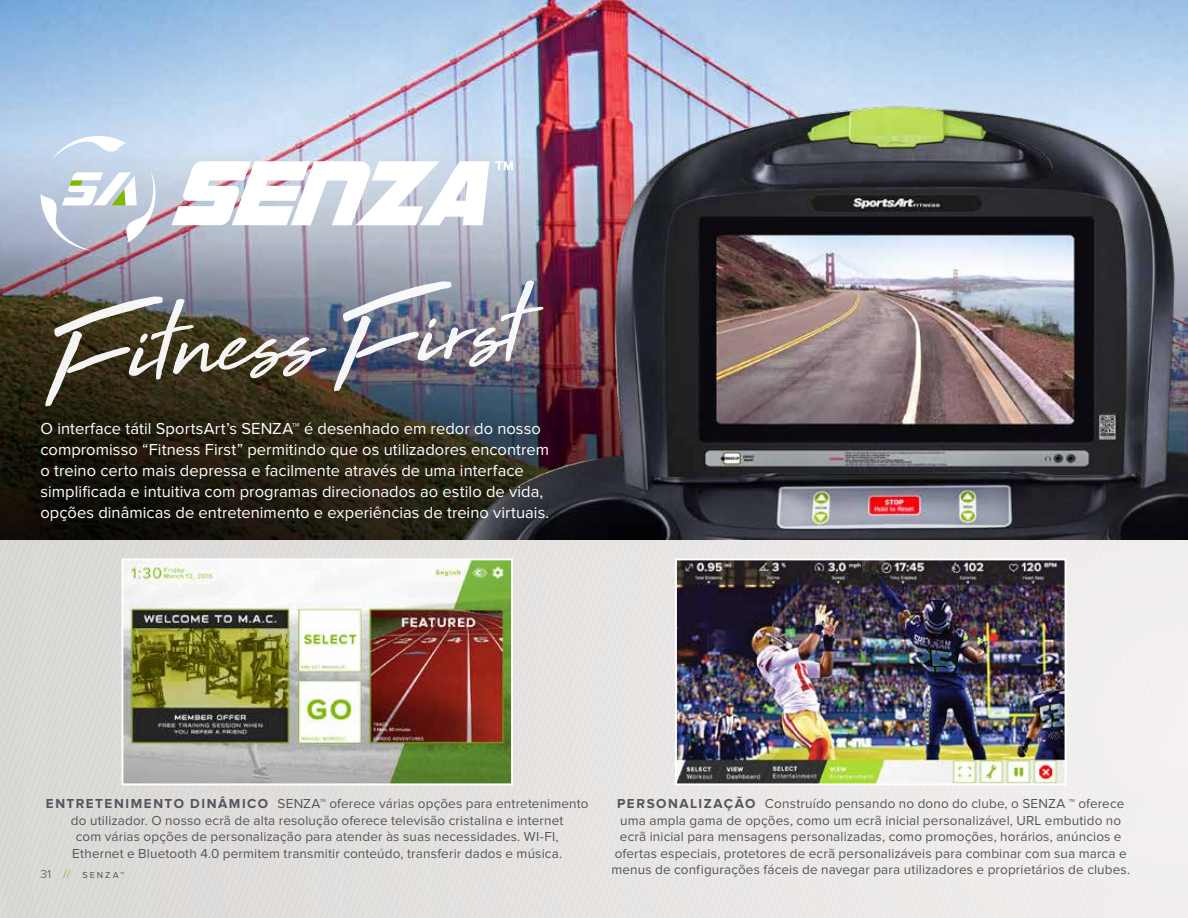
<style>
.page{position:relative;width:1188px;height:918px;background:#fff}
.page>*{position:absolute;margin:0;border:0;box-sizing:border-box;transform-origin:0 0}
.t1{font:121.5px "High Tide";color:#fff}
.t2{font:16.5px/21px "Proxima Nova";letter-spacing:.005em;color:#fff}
.t3{font:13.5px/16.5px "Proxima Nova";letter-spacing:.01em;color:#52555b;text-align:center}
.t4{font:9px "Proxima Nova";letter-spacing:.23em;color:#4c4d51}
.s1{font-weight:700}
.s2{font-size:12px;color:#6d6e71}
.s3{font-size:12px;color:#81bd41}
</style>
<div class="page">
<div style="left:232px;top:543px;width:218px;height:375px;background:#e2dfdd"></div>
<div style="left:0;top:540px;width:228px;height:378px;background:#dcdad7"></div>
<div style="left:1130px;top:540px;width:58px;height:378px;background:#f2f0ee"></div>
<div style="left:881px;top:540px;width:249px;height:378px;background:#f0edec"></div>
<div style="left:509px;top:543px;width:12px;height:375px;background:#e6e3e1"></div>
<div style="left:521px;top:543px;width:12px;height:375px;background:#e6e3e1"></div>
<div style="left:533px;top:543px;width:12px;height:375px;background:#e6e4e2"></div>
<div style="left:545px;top:543px;width:11px;height:375px;background:#e7e4e2"></div>
<div style="left:556px;top:543px;width:12px;height:375px;background:#e7e4e2"></div>
<div style="left:568px;top:540px;width:12px;height:378px;background:#e7e4e2"></div>
<div style="left:580px;top:540px;width:24px;height:378px;background:#e8e5e3"></div>
<div style="left:604px;top:540px;width:11px;height:378px;background:#e8e6e4"></div>
<div style="left:615px;top:540px;width:12px;height:378px;background:#e8e6e4"></div>
<div style="left:627px;top:540px;width:249px;height:378px;background:#e9e7e5"></div>
<img style="left:0;top:0;width:1188px;height:239px">
<img style="left:463px;top:77px;width:725px;height:463px">
<img style="left:0;top:239px;width:807px;height:301px">
<svg style="left:51px;top:136px;width:75px;height:24px"></svg>
<svg style="left:40px;top:170px;width:118px;height:81px"></svg>
<svg style="left:495px;top:161px;width:18px;height:9px"></svg>
<svg style="left:171px;top:161px;width:318px;height:64px"></svg>
<img style="left:674px;top:558px;width:393px;height:228px">
<img style="left:121px;top:558px;width:393px;height:228px">
<div style="left:18px;top:398px;width:552px;height:145px;background:#000;opacity:.5"></div>
<h1 class="t1" style="left:50px;top:267px;width:469px;rotate:-3deg">Fitness First</h1>
<p class="t2" style="left:40px;top:418px;width:510px">O interface tátil SportsArt’s SENZA™ é desenhado em redor do nosso compromisso “Fitness First” permitindo que os utilizadores encontrem o treino certo mais depressa e facilmente através de uma interface simplificada e intuitiva com programas direcionados ao estilo de vida, opções dinâmicas de entretenimento e experiências de treino virtuais.</p>
<p class="t3" style="left:46px;top:796px;width:544px"><span class="s1">ENTRETENIMENTO DINÂMICO</span> SENZA™ oferece várias opções para entretenimento do utilizador. O nosso ecrã de alta resolução oferece televisão cristalina e internet<br>com várias opções de personalização para atender às suas necessidades. WI-FI,<br>Ethernet e Bluetooth 4.0 permitem transmitir conteúdo, transferir dados e música.</p>
<p class="t3" style="left:611px;top:796px;width:520px"><span class="s1">PERSONALIZAÇÃO</span> Construído pensando no dono do clube, o SENZA ™ oferece uma ampla gama de opções, como um ecrã inicial personalizável, URL embutido no ecrã inicial para mensagens personalizadas, como promoções, horários, anúncios e ofertas especiais, protetores de ecrã personalizáveis para combinar com sua marca e menus de configurações fáceis de navegar para utilizadores e proprietários de clubes.</p>
<p class="t4" style="left:40px;top:869px;width:85px"><span class="s2">31</span> <span class="s3">//</span> SENZA™</p>
</div>
